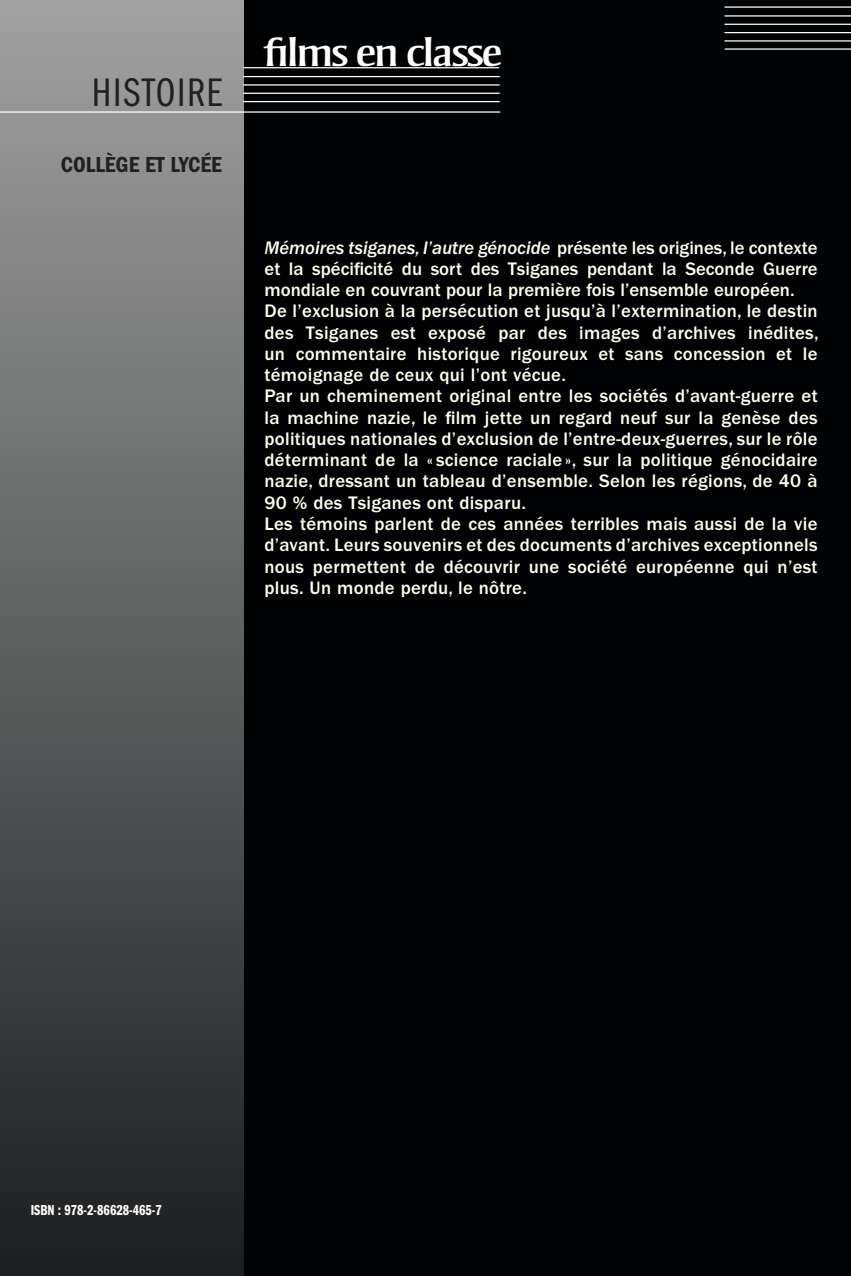
<style>
.page{position:relative;width:851px;height:1276px;background:#fff}
.page>*{position:absolute;margin:0;border:0;box-sizing:border-box;transform-origin:0 0}
.t1{font:41.25px "ITC Franklin Gothic Std Bk Cp";letter-spacing:.04em;color:#231f20}
.t2{font:40px "Strayhorn MT Std";letter-spacing:-.05em;color:#fff;scale:1.2 1}
.t3{font:22.5px "ITC Franklin Gothic Std Dm Cd";color:#231f20}
._01_Txt_courant_4e{font:500 18.75px/21.2px "ITC Franklin Gothic Std";letter-spacing:.015em;color:#fffdee;text-align:justify}
.t4{font:15px "ITC Franklin Gothic Std Dm Cp";color:#fff}
.s1{font-family:"ITC Franklin Gothic Std Med It";font-weight:400}
</style>
<div class="page">
<div style="left:0;top:0;width:850px;height:1276px;background:#010203"></div>
<div style="left:0;top:0;width:243px;height:1276px;background:linear-gradient(to bottom,#a1a1a2,#1d1e1f)"></div>
<hr style="left:243px;top:76px;width:256px;height:1px;background:#fff">
<hr style="left:243px;top:84px;width:256px;height:2px;background:#fff">
<hr style="left:243px;top:93px;width:256px;height:1px;background:#fff">
<hr style="left:243px;top:101px;width:256px;height:1px;background:#fff">
<hr style="left:0;top:111px;width:500px;height:2px;background:#fff">
<hr style="left:243px;top:67px;width:256px;height:1px;background:#fff">
<hr style="left:724px;top:15px;width:126px;height:2px;background:#fff">
<hr style="left:724px;top:24px;width:126px;height:1px;background:#fff">
<hr style="left:724px;top:32px;width:126px;height:1px;background:#fff">
<hr style="left:724px;top:40px;width:126px;height:2px;background:#fff">
<hr style="left:724px;top:6px;width:126px;height:2px;background:#fff">
<hr style="left:724px;top:48px;width:126px;height:2px;background:#fff">
<p class="t1" style="left:92px;top:70px;width:131px">HISTOIRE</p>
<p class="t3" style="left:61px;top:152px;width:163px">COLLÈGE ET LYCÉE</p>
<p class="t2" style="left:263px;top:30px;width:201px">films en classe</p>
<p class="_01_Txt_courant_4e" style="left:264px;top:237px;width:554px"><span class="s1">Mémoires tsiganes, l’autre génocide</span> présente les origines, le contexte et la spécificité du sort des Tsiganes pendant la Seconde Guerre mondiale en couvrant pour la première fois l’ensemble européen.</p>
<p class="_01_Txt_courant_4e" style="left:264px;top:301px;width:555px">De l’exclusion à la persécution et jusqu’à l’extermination, le destin des Tsiganes est exposé par des images d’archives inédites, un commentaire historique rigoureux et sans concession et le témoignage de ceux qui l’ont vécue.</p>
<p class="_01_Txt_courant_4e" style="left:264px;top:386px;width:554px">Par un cheminement original entre les sociétés d’avant-guerre et la machine nazie, le film jette un regard neuf sur la genèse des politiques nationales d’exclusion de l’entre-deux-guerres, sur le rôle déterminant de la « science raciale », sur la politique génocidaire nazie, dressant un tableau d’ensemble. Selon les régions, de 40 à 90 % des Tsiganes ont disparu.</p>
<p class="_01_Txt_courant_4e" style="left:264px;top:513px;width:554px">Les témoins parlent de ces années terribles mais aussi de la vie d’avant. Leurs souvenirs et des documents d’archives exceptionnels nous permettent de découvrir une société européenne qui n’est plus. Un monde perdu, le nôtre.</p>
<p class="t4" style="left:31px;top:1201px;width:133px">ISBN : 978-2-86628-465-7</p>
</div>
